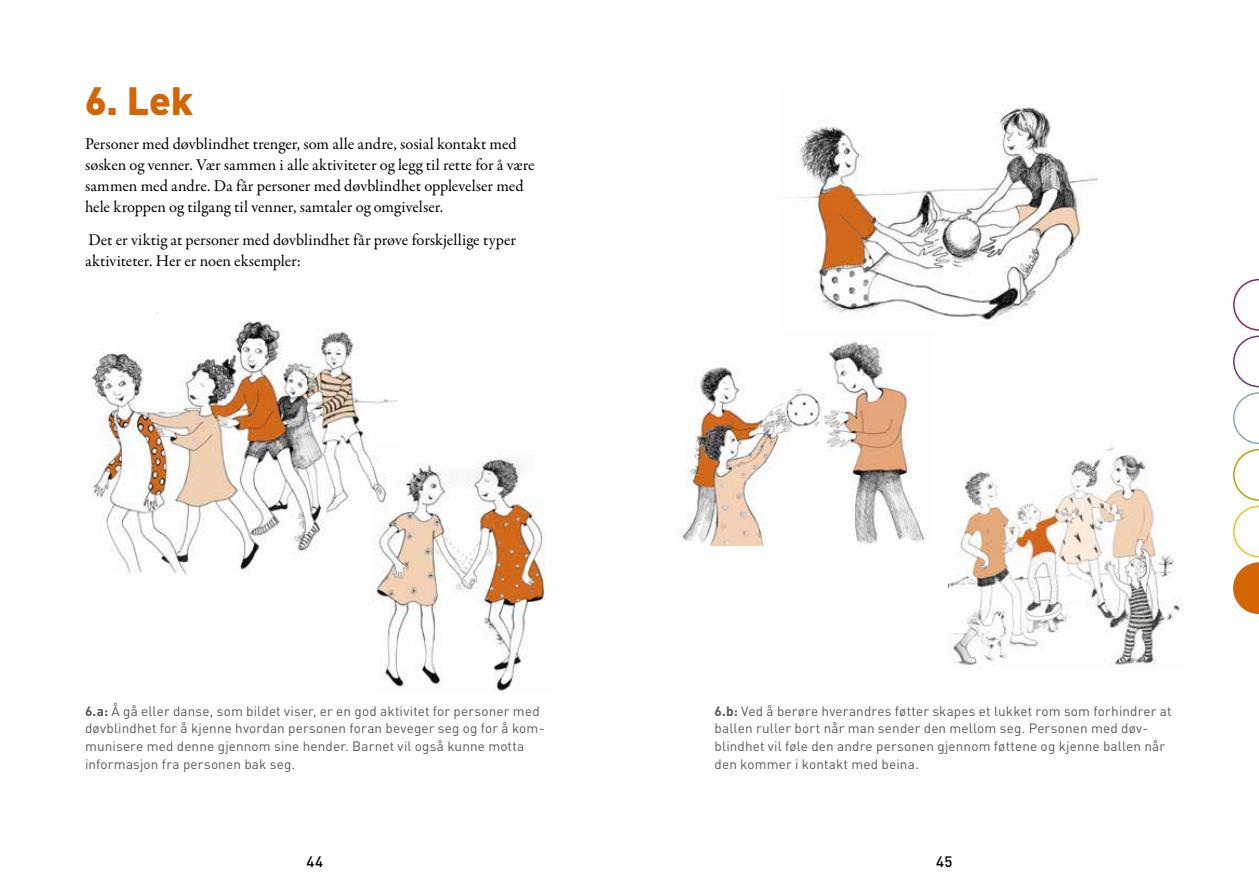
<style>
.page{position:relative;width:1259px;height:893px;background:#fff}
.page>*{position:absolute;margin:0;border:0;box-sizing:border-box;transform-origin:0 0}
.t1{font:900 39px "DINOT";color:#d36602}
.t2{font:16.5px/21px "Garamond Premr Pro";color:#000}
.t3{font:500 15px "DINOT";color:#000}
.t4{font:13.5px/18px "DINOT";letter-spacing:.01em;color:#575756}
.s1{font-weight:700}
</style>
<div class="page">
<img style="left:372px;top:456px;width:174px;height:235px">
<img style="left:91px;top:312px;width:308px;height:263px">
<img style="left:948px;top:445px;width:232px;height:223px">
<img style="left:796px;top:107px;width:301px;height:216px">
<img style="left:681px;top:341px;width:244px;height:205px">
<svg style="left:1233px;top:279px;width:26px;height:335px"></svg>
<h1 class="t1" style="left:85px;top:70px;width:110px">6. Lek</h1>
<p class="t2" style="left:85px;top:133px;width:451px">Personer med døvblindhet trenger, som alle andre, sosial kontakt med søsken og venner. Vær sammen i alle aktiviteter og legg til rette for å være sammen med andre. Da får personer med døvblindhet opplevelser med hele kroppen og tilgang til venner, samtaler og omgivelser.</p>
<p class="t2" style="left:85px;top:230px;width:432px">Det er viktig at personer med døvblindhet får prøve forskjellige typer aktiviteter. Her er noen eksempler:</p>
<p class="t4" style="left:85px;top:700px;width:461px"><span class="s1">6.a:</span> Å gå eller danse, som bildet viser, er en god aktivitet for personer med døvblindhet for å kjenne hvordan personen foran beveger seg og for å kom&shy;munisere med denne gjennom sine hender. Barnet vil også kunne motta informasjon fra personen bak seg.</p>
<p class="t4" style="left:714px;top:700px;width:458px"><span class="s1">6.b:</span> Ved å berøre hverandres føtter skapes et lukket rom som forhindrer at ballen ruller bort når man sender den mellom seg. Personen med døv&shy;blindhet vil føle den andre personen gjennom føttene og kjenne ballen når den kommer i kontakt med beina.</p>
<p class="t3" style="left:306px;top:850px;width:18px">44</p>
<p class="t3" style="left:936px;top:850px;width:18px">45</p>
</div>
